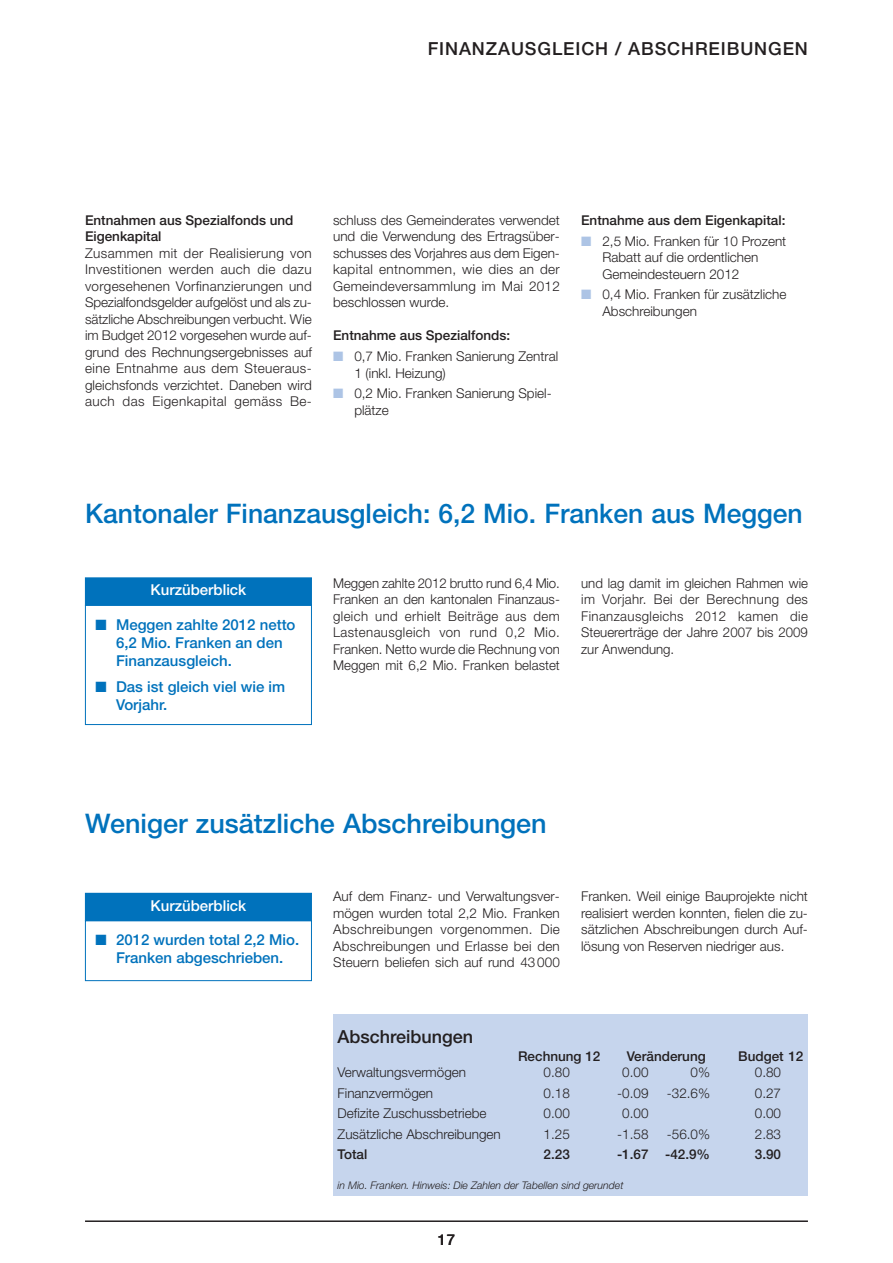
<style>
.page{position:relative;width:893px;height:1263px;background:#fff}
.page>*{position:absolute;margin:0;border:0;box-sizing:border-box;transform-origin:0 0}
.t1{font:500 27px "Helvetica Neue";color:#0072bc}
.t2{font:500 18px "Helvetica Neue";letter-spacing:.05em;color:#231f20}
.t3{font:500 18px "Helvetica Neue";color:#231f20}
.t4{font:500 15px/18px "Helvetica Neue";color:#0072bc}
.t5{font:500 15px "Helvetica Neue";color:#fff}
.t6{font:500 15px "Helvetica Neue";color:#231f20}
.t7{font:15px "European Pi Three";color:#0072bc}
.t8{font:300 13.5px/16.5px "Helvetica Neue";color:#231f20;text-align:justify}
.t9{font:500 13.5px/16.5px "Helvetica Neue";color:#231f20}
.t10{font:italic 300 10.5px "Helvetica Neue";color:#231f20}
.s1{color:#adc4e5}
.s2{font-family:"European Pi Three";font-weight:400}
</style>
<div class="page">
<hr style="left:85px;top:1220px;width:723px;height:2px;background:#231f20">
<div style="left:333px;top:1014px;width:475px;height:182px;background:#c6d5ed"></div>
<div style="left:85px;top:605px;width:227px;height:120px;border:1px solid #0072bc"></div>
<div style="left:86px;top:578px;width:225px;height:27px;background:#0072bc"></div>
<div style="left:85px;top:577px;width:227px;height:28px;border:1px solid #0072bc"></div>
<div style="left:85px;top:920px;width:227px;height:61px;border:1px solid #0072bc"></div>
<div style="left:86px;top:894px;width:225px;height:26px;background:#0072bc"></div>
<div style="left:85px;top:893px;width:227px;height:28px;border:1px solid #0072bc"></div>
<h2 class="t2" style="left:428px;top:43px;width:382px">FINANZAUSGLEICH / ABSCHREIBUNGEN</h2>
<p class="t9" style="left:85px;top:213px;width:210px">Entnahmen aus Spezialfonds und<br>Eigenkapital</p>
<p class="t8" style="left:85px;top:246px;width:228px">Zusammen mit der Realisierung von Inves titionen werden auch die dazu vorgeseh enen Vorfinanzierungen und Spezialfondsgelder aufgelöst und als zu&shy;sätzliche Abschreibungen verbucht. Wie im Budget 2012 vorgesehen wurde auf&shy;grund des Rechnungsergebnisses auf eine Entnahme aus dem Steueraus&shy;gleichsfonds verzichtet. Daneben wird auch das Eigenkapital gemäss Be-</p>
<p class="t8" style="left:333px;top:213px;width:228px">schluss des Gemeinderates verwendet und die Verwendung des Ertragsüber&shy;schusses des Vorjahres aus dem Eigen&shy;kapital entnommen, wie dies an der Gemeindeversammlung im Mai 2012 beschlossen wurde.</p>
<p class="t9" style="left:333px;top:329px;width:179px">Entnahme aus Spezialfonds:</p>
<p class="t8" style="left:354px;top:349px;width:205px;text-indent:-21px"><span class="s1">■</span> 0,7 Mio. Franken Sanierung Zentral<br>1 (inkl. Heizung)</p>
<p class="t8" style="left:354px;top:387px;width:199px;text-indent:-21px"><span class="s1">■</span> 0,2 Mio. Franken Sanierung Spiel&shy;plätze</p>
<p class="t9" style="left:581px;top:213px;width:206px">Entnahme aus dem Eigenkapital:</p>
<p class="t8" style="left:602px;top:234px;width:185px;text-align:left;text-indent:-21px"><span class="s1">■</span> 2,5 Mio. Franken für 10 Prozent<br>Rabatt auf die ordentlichen<br>Gemeindesteuern 2012</p>
<p class="t8" style="left:602px;top:288px;width:186px;text-indent:-21px"><span class="s1">■</span> 0,4 Mio. Franken für zusätzliche<br>Abschreibungen</p>
<h1 class="t1" style="left:85px;top:504px;width:719px">Kantonaler Finanzausgleich: 6,2 Mio. Franken aus Meggen</h1>
<p class="t5" style="left:151px;top:585px;width:97px">Kurzüberblick</p>
<p class="t4" style="left:116px;top:617px;width:181px;text-indent:-21px"><span class="s2">-</span> Meggen zahlte 2012 netto<br>6,2 Mio. Franken an den<br>Finanzausgleich.</p>
<p class="t4" style="left:116px;top:679px;width:171px;text-indent:-21px"><span class="s2">-</span> Das ist gleich viel wie im<br>Vorjahr.</p>
<p class="t8" style="left:333px;top:576px;width:228px">Meggen zahlte 2012 brutto rund 6,4 Mio.<br>Franken an den kantonalen Finanzaus&shy;gleich und erhielt Beiträge aus dem Lastenausgleich von rund 0,2 Mio.<br>Franken. Netto wurde die Rechnung von Meggen mit 6,2 Mio. Franken belastet</p>
<p class="t8" style="left:581px;top:576px;width:228px">und lag damit im gleichen Rahmen wie im Vorjahr. Bei der Berechnung des Finanz ausgleichs 2012 kamen die Steuer erträge der Jahre 2007 bis 2009 zur Anwendung.</p>
<h1 class="t1" style="left:85px;top:813px;width:463px">Weniger zusätzliche Abschreibungen</h1>
<p class="t7" style="left:95px;top:931px;width:14px">-</p>
<p class="t5" style="left:151px;top:900px;width:97px">Kurzüberblick</p>
<p class="t4" style="left:116px;top:932px;width:185px">2012 wurden total 2,2 Mio.<br>Franken abgeschrieben.</p>
<p class="t8" style="left:333px;top:890px;width:228px">Auf dem Finanz- und Verwaltungsver&shy;mögen wurden total 2,2 Mio. Franken Abschreibungen vorgenommen. Die Abschreibungen und Erlasse bei den Steuern beliefen sich auf rund 43 000</p>
<p class="t8" style="left:581px;top:890px;width:228px">Franken. Weil einige Bauprojekte nicht realisiert werden konnten, fielen die zu&shy;sätzlichen Abschreibungen durch Auf-</p>
<p class="t8" style="left:581px;top:939px;width:205px">lösung von Reserven niedriger aus.</p>
<h2 class="t3" style="left:338px;top:1030px;width:137px">Abschreibungen</h2>
<p class="t9" style="left:518px;top:1049px;width:84px">Rechnung 12</p>
<p class="t9" style="left:627px;top:1049px;width:81px">Veränderung</p>
<p class="t9" style="left:738px;top:1049px;width:67px">Budget 12</p>
<p class="t8" style="left:338px;top:1066px;width:130px">Verwaltungsvermögen</p>
<p class="t8" style="left:544px;top:1066px;width:28px">0.80</p>
<p class="t8" style="left:622px;top:1066px;width:28px">0.00</p>
<p class="t8" style="left:691px;top:1066px;width:21px">0%</p>
<p class="t8" style="left:755px;top:1066px;width:28px">0.80</p>
<p class="t8" style="left:338px;top:1086px;width:97px">Finanzvermögen</p>
<p class="t8" style="left:544px;top:1086px;width:28px">0.18</p>
<p class="t8" style="left:617px;top:1086px;width:33px">-0.09</p>
<p class="t8" style="left:667px;top:1086px;width:45px">-32.6%</p>
<p class="t8" style="left:755px;top:1086px;width:28px">0.27</p>
<p class="t8" style="left:338px;top:1106px;width:150px">Defizite Zuschussbetriebe</p>
<p class="t8" style="left:544px;top:1106px;width:28px">0.00</p>
<p class="t8" style="left:622px;top:1106px;width:28px">0.00</p>
<p class="t8" style="left:755px;top:1106px;width:28px">0.00</p>
<p class="t8" style="left:338px;top:1127px;width:165px">Zusätzliche Abschreibungen</p>
<p class="t8" style="left:544px;top:1127px;width:28px">1.25</p>
<p class="t8" style="left:617px;top:1127px;width:33px">-1.58</p>
<p class="t8" style="left:667px;top:1127px;width:45px">-56.0%</p>
<p class="t8" style="left:755px;top:1127px;width:28px">2.83</p>
<p class="t9" style="left:338px;top:1147px;width:31px">Total</p>
<p class="t9" style="left:544px;top:1147px;width:28px">2.23</p>
<p class="t9" style="left:617px;top:1147px;width:95px">-1.67 -42.9%</p>
<p class="t9" style="left:755px;top:1147px;width:28px">3.90</p>
<p class="t10" style="left:338px;top:1181px;width:287px">in Mio. Franken. Hinweis: Die Zahlen der Tabellen sind gerundet</p>
<p class="t6" style="left:438px;top:1234px;width:19px">17</p>
</div>
